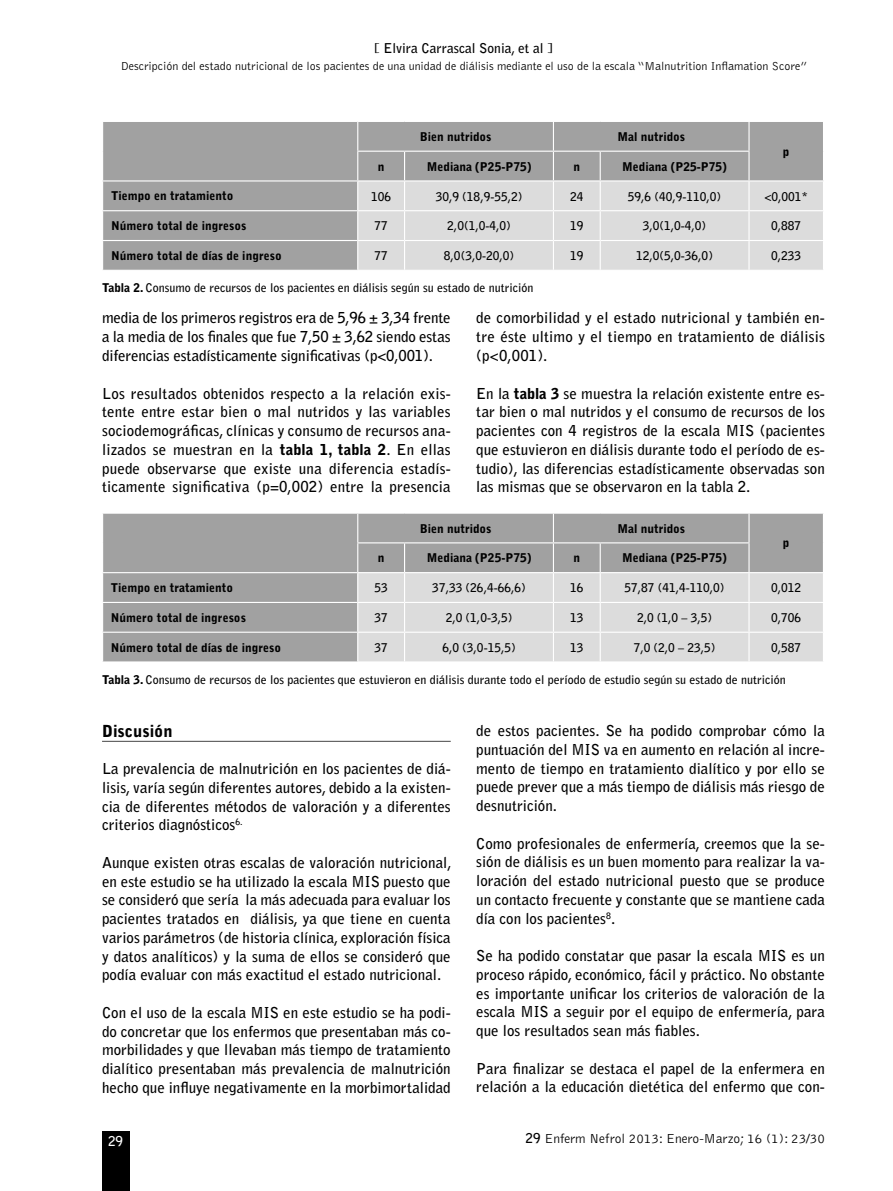
<style>
.page{position:relative;width:893px;height:1191px;background:#fff}
.page>*{position:absolute;margin:0;border:0;box-sizing:border-box;transform-origin:0 0}
.t1{font:900 16.5px "Bell Gothic";color:#000}
.t2{font:700 15px/18.8px "Bell Gothic";color:#000;text-align:justify}
.t3{font:300 13.5px "Bell Gothic";color:#000}
.t4{font:700 13.5px "Bell Gothic";color:#000}
.t5{font:700 13.5px "Bell Gothic";color:#fff}
.t6{font:700 12px "Bell Gothic";color:#000}
.t7{font:900 12px "Bell Gothic";color:#000}
.t8{font:300 12px "Bell Gothic";color:#000}
.s1{font-weight:900}
.s2{font-weight:700}
</style>
<div class="page">
<div style="left:102px;top:1131px;width:27px;height:60px;background:#000"></div>
<div style="left:103px;top:122px;width:254px;height:148px;background:#a1a1a1"></div>
<hr style="left:102px;top:180px;width:256px;height:1px;background:#fff">
<hr style="left:102px;top:210px;width:256px;height:1px;background:#fff">
<hr style="left:102px;top:240px;width:256px;height:1px;background:#fff">
<svg style="left:357px;top:122px;width:467px;height:148px;background:#c6c6c6"></svg>
<div style="left:103px;top:513px;width:254px;height:148px;background:#a1a1a1"></div>
<hr style="left:102px;top:572px;width:256px;height:1px;background:#fff">
<hr style="left:102px;top:602px;width:256px;height:1px;background:#fff">
<hr style="left:102px;top:631px;width:256px;height:2px;background:#fff">
<svg style="left:357px;top:513px;width:466px;height:148px;background:#c6c6c6"></svg>
<hr style="left:102px;top:741px;width:349px;height:1px;background:#5a5a5a">
<p class="t4" style="left:374px;top:43px;width:180px">[ Elvira Carrascal Sonia, et al ]</p>
<p class="t8" style="left:121px;top:61px;width:688px">Descripción del estado nutricional de los pacientes de una unidad de diálisis mediante el uso de la escala “Malnutrition Inflamation Score”</p>
<p class="t7" style="left:420px;top:132px;width:73px">Bien nutridos</p>
<p class="t7" style="left:617px;top:132px;width:69px">Mal nutridos</p>
<p class="t7" style="left:378px;top:162px;width:8px">n</p>
<p class="t7" style="left:427px;top:162px;width:106px">Mediana (P25-P75)</p>
<p class="t7" style="left:573px;top:162px;width:8px">n</p>
<p class="t7" style="left:622px;top:162px;width:106px">Mediana (P25-P75)</p>
<p class="t7" style="left:783px;top:147px;width:8px">p</p>
<p class="t7" style="left:111px;top:191px;width:124px">Tiempo en tratamiento</p>
<p class="t6" style="left:371px;top:192px;width:22px">106</p>
<p class="t6" style="left:436px;top:192px;width:88px">30,9 (18,9-55,2)</p>
<p class="t6" style="left:570px;top:192px;width:15px">24</p>
<p class="t6" style="left:628px;top:192px;width:95px">59,6 (40,9-110,0)</p>
<p class="t6" style="left:764px;top:192px;width:45px">&lt;0,001*</p>
<p class="t7" style="left:111px;top:221px;width:137px">Número total de ingresos</p>
<p class="t6" style="left:374px;top:221px;width:15px">77</p>
<p class="t6" style="left:447px;top:221px;width:65px">2,0(1,0-4,0)</p>
<p class="t6" style="left:570px;top:221px;width:15px">19</p>
<p class="t6" style="left:643px;top:221px;width:65px">3,0(1,0-4,0)</p>
<p class="t6" style="left:771px;top:221px;width:32px">0,887</p>
<p class="t7" style="left:111px;top:251px;width:172px">Número total de días de ingreso</p>
<p class="t6" style="left:374px;top:251px;width:15px">77</p>
<p class="t6" style="left:444px;top:251px;width:72px">8,0(3,0-20,0)</p>
<p class="t6" style="left:570px;top:251px;width:15px">19</p>
<p class="t6" style="left:636px;top:251px;width:78px">12,0(5,0-36,0)</p>
<p class="t6" style="left:771px;top:251px;width:32px">0,233</p>
<p class="t6" style="left:102px;top:283px;width:433px"><span class="s1">Tabla 2.</span> Consumo de recursos de los pacientes en diálisis según su estado de nutrición</p>
<p class="t2" style="left:102px;top:310px;width:350px">media de los primeros registros era de 5,96 ± 3,34 frente a la media de los finales que fue 7,50 ± 3,62 siendo estas diferencias estadísticamente significativas (p&lt;0,001).</p>
<p class="t2" style="left:102px;top:385px;width:350px">Los resultados obtenidos respecto a la relación exis&shy;tente entre estar bien o mal nutridos y las variables sociodemográficas, clínicas y consumo de recursos ana&shy;lizados se muestran en la <span class="s1">tabla 1, tabla 2</span>. En ellas puede observarse que existe una diferencia estadís&shy;ticamente significativa (p=0,002) entre la presencia</p>
<p class="t2" style="left:476px;top:310px;width:350px">de comorbilidad y el estado nutricional y también en&shy;tre éste ultimo y el tiempo en tratamiento de diálisis (p&lt;0,001).</p>
<p class="t2" style="left:476px;top:385px;width:350px">En la <span class="s1">tabla 3</span> se muestra la relación existente entre es&shy;tar bien o mal nutridos y el consumo de recursos de los pacientes con 4 registros de la escala MIS (pacientes que estuvieron en diálisis durante todo el período de es&shy;tudio), las diferencias estadísticamente observadas son las mismas que se observaron en la tabla 2.</p>
<p class="t7" style="left:420px;top:523px;width:73px">Bien nutridos</p>
<p class="t7" style="left:617px;top:523px;width:69px">Mal nutridos</p>
<p class="t7" style="left:378px;top:553px;width:8px">n</p>
<p class="t7" style="left:427px;top:553px;width:106px">Mediana (P25-P75)</p>
<p class="t7" style="left:573px;top:553px;width:8px">n</p>
<p class="t7" style="left:622px;top:553px;width:106px">Mediana (P25-P75)</p>
<p class="t7" style="left:783px;top:538px;width:8px">p</p>
<p class="t7" style="left:111px;top:583px;width:124px">Tiempo en tratamiento</p>
<p class="t6" style="left:374px;top:583px;width:15px">53</p>
<p class="t6" style="left:432px;top:583px;width:95px">37,33 (26,4-66,6)</p>
<p class="t6" style="left:570px;top:583px;width:15px">16</p>
<p class="t6" style="left:625px;top:583px;width:102px">57,87 (41,4-110,0)</p>
<p class="t6" style="left:771px;top:583px;width:32px">0,012</p>
<p class="t7" style="left:111px;top:613px;width:137px">Número total de ingresos</p>
<p class="t6" style="left:374px;top:613px;width:15px">37</p>
<p class="t6" style="left:446px;top:613px;width:68px">2,0 (1,0-3,5)</p>
<p class="t6" style="left:570px;top:613px;width:15px">13</p>
<p class="t6" style="left:637px;top:613px;width:77px">2,0 (1,0 – 3,5)</p>
<p class="t6" style="left:771px;top:613px;width:32px">0,706</p>
<p class="t7" style="left:111px;top:643px;width:172px">Número total de días de ingreso</p>
<p class="t6" style="left:374px;top:643px;width:15px">37</p>
<p class="t6" style="left:442px;top:643px;width:75px">6,0 (3,0-15,5)</p>
<p class="t6" style="left:570px;top:643px;width:15px">13</p>
<p class="t6" style="left:634px;top:643px;width:83px">7,0 (2,0 – 23,5)</p>
<p class="t6" style="left:771px;top:643px;width:32px">0,587</p>
<p class="t6" style="left:102px;top:675px;width:685px"><span class="s1">Tabla 3.</span> Consumo de recursos de los pacientes que estuvieron en diálisis durante todo el período de estudio según su estado de nutrición</p>
<p class="t1" style="left:102px;top:724px;width:72px">Discusión</p>
<p class="t2" style="left:102px;top:760px;width:350px">La prevalencia de malnutrición en los pacientes de diá&shy;lisis, varía según diferentes autores, debido a la existen&shy;cia de diferentes métodos de valoración y a diferentes criterios diagnósticos<sup>6.</sup></p>
<p class="t2" style="left:102px;top:854px;width:351px">Aunque existen otras escalas de valoración nutricional, en este estudio se ha utilizado la escala MIS puesto que se consideró que sería la más adecuada para evaluar los pacientes tratados en diálisis, ya que tiene en cuenta varios parámetros (de historia clínica, exploración física y datos analíticos) y la suma de ellos se consideró que podía evaluar con más exactitud el estado nutricional.</p>
<p class="t2" style="left:102px;top:1004px;width:350px">Con el uso de la escala MIS en este estudio se ha podi&shy;do concretar que los enfermos que presentaban más co&shy;morbilidades y que llevaban más tiempo de tratamiento dialítico presentaban más prevalencia de malnutrición hecho que influye negativamente en la morbimortalidad</p>
<p class="t2" style="left:476px;top:722px;width:350px">de estos pacientes. Se ha podido comprobar cómo la puntuación del MIS va en aumento en relación al incre&shy;mento de tiempo en tratamiento dialítico y por ello se puede prever que a más tiempo de diálisis más riesgo de desnutrición.</p>
<p class="t2" style="left:476px;top:835px;width:350px">Como profesionales de enfermería, creemos que la se&shy;sión de diálisis es un buen momento para realizar la va&shy;loración del estado nutricional puesto que se produce un contacto frecuente y constante que se mantiene cada día con los pacientes<sup>8</sup>.</p>
<p class="t2" style="left:476px;top:947px;width:350px">Se ha podido constatar que pasar la escala MIS es un proceso rápido, económico, fácil y práctico. No obstante es importante unificar los criterios de valoración de la escala MIS a seguir por el equipo de enfermería, para que los resultados sean más fiables.</p>
<p class="t2" style="left:476px;top:1060px;width:350px">Para finalizar se destaca el papel de la enfermera en relación a la educación dietética del enfermo que con-</p>
<p class="t5" style="left:108px;top:1135px;width:17px">29</p>
<p class="t3" style="left:526px;top:1133px;width:301px"><span class="s2">29</span> Enferm Nefrol 2013: Enero-Marzo; 16 (1): 23/30</p>
</div>
